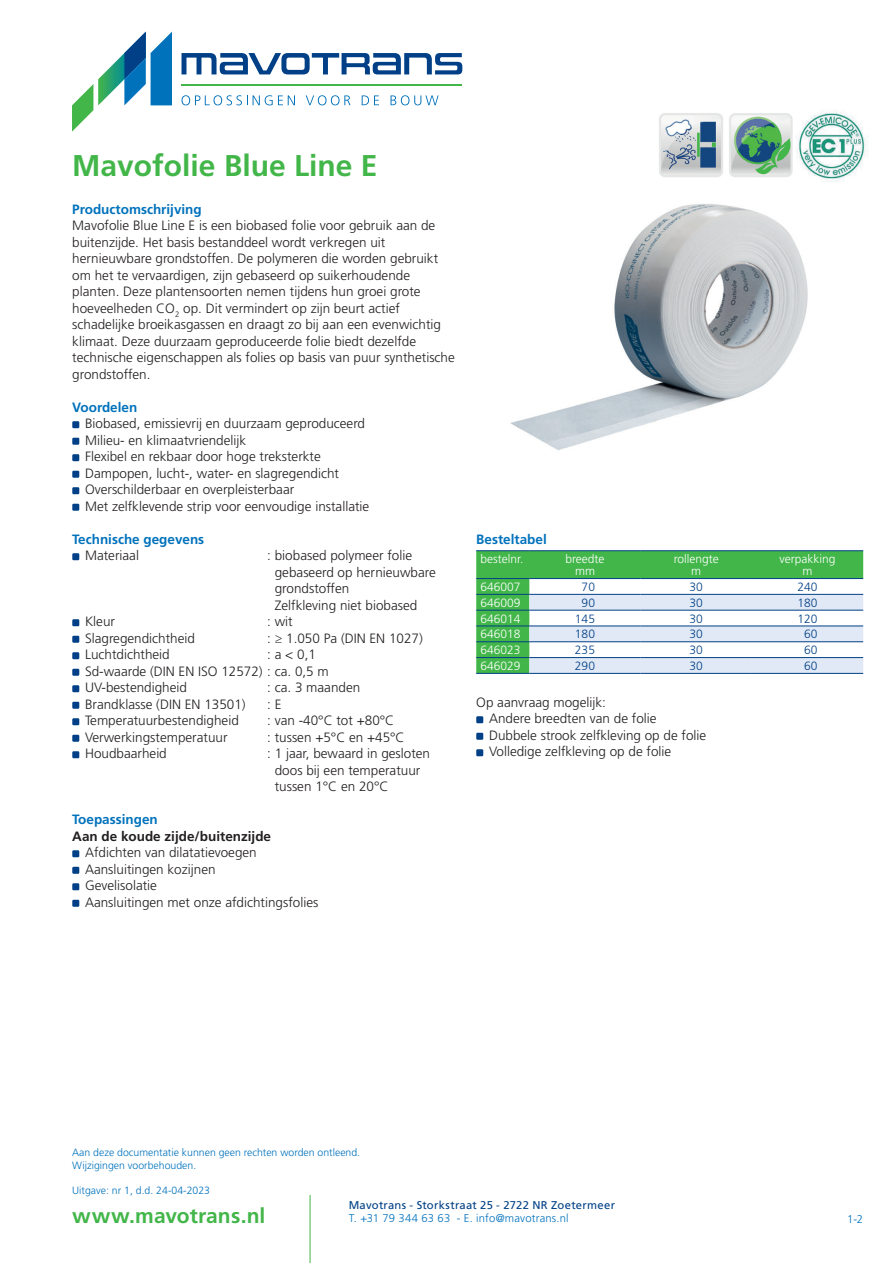
<style>
.page{position:relative;width:893px;height:1263px;background:#fff}
.page>*{position:absolute;margin:0;border:0;box-sizing:border-box;transform-origin:0 0}
.t1{font:700 30px "Frutiger LT Std";color:#42b649}
.t2{font:700 21px "Frutiger LT Std";letter-spacing:.005em;color:#42b649}
.t3{font:300 13.5px/16.5px "Frutiger LT Std";color:#231f20}
.t4{font:700 13.5px "Frutiger LT Std";color:#0072bc}
.t5{font:700 13.5px "Frutiger LT Std";color:#231f20}
.t6{font:300 12px/12px "Frutiger LT Std";color:#fff;text-align:center}
.t7{font:300 12px "Frutiger LT Std";color:#014086}
.t8{font:11.25px "Frutiger LT Std";letter-spacing:.025em;color:#014086}
.t9{font:300 11.25px "Frutiger LT Std";letter-spacing:.015em;color:#0072bc}
.t10{font:300 10.5px/12.6px "Frutiger LT Std";color:#0072bc}
</style>
<div class="page">
<hr style="left:310px;top:1195px;width:1px;height:68px;background:#42b649">
<svg style="left:72px;top:32px;width:100px;height:100px"></svg>
<svg style="left:181px;top:53px;width:281px;height:21px"></svg>
<hr style="left:181px;top:84px;width:281px;height:2px;background:#42b649">
<svg style="left:181px;top:95px;width:114px;height:10px"></svg>
<svg style="left:306px;top:95px;width:45px;height:10px"></svg>
<svg style="left:362px;top:95px;width:17px;height:10px"></svg>
<svg style="left:391px;top:95px;width:48px;height:10px"></svg>
<div style="left:72px;top:421px;width:7px;height:7px;background:#014086"></div>
<div style="left:72px;top:438px;width:7px;height:7px;background:#014086"></div>
<div style="left:72px;top:454px;width:7px;height:7px;background:#014086"></div>
<div style="left:72px;top:471px;width:7px;height:7px;background:#014086"></div>
<div style="left:72px;top:487px;width:7px;height:7px;background:#014086"></div>
<div style="left:72px;top:504px;width:7px;height:7px;background:#014086"></div>
<div style="left:72px;top:553px;width:7px;height:7px;background:#014086"></div>
<div style="left:72px;top:619px;width:7px;height:7px;background:#014086"></div>
<div style="left:72px;top:636px;width:7px;height:7px;background:#014086"></div>
<div style="left:72px;top:652px;width:7px;height:7px;background:#014086"></div>
<div style="left:72px;top:669px;width:7px;height:7px;background:#014086"></div>
<div style="left:72px;top:685px;width:7px;height:7px;background:#014086"></div>
<div style="left:72px;top:702px;width:7px;height:7px;background:#014086"></div>
<div style="left:72px;top:718px;width:7px;height:7px;background:#014086"></div>
<div style="left:72px;top:735px;width:7px;height:7px;background:#014086"></div>
<div style="left:72px;top:751px;width:7px;height:7px;background:#014086"></div>
<div style="left:72px;top:850px;width:7px;height:7px;background:#014086"></div>
<div style="left:72px;top:867px;width:7px;height:7px;background:#014086"></div>
<div style="left:72px;top:883px;width:7px;height:7px;background:#014086"></div>
<div style="left:72px;top:900px;width:7px;height:7px;background:#014086"></div>
<svg style="left:476px;top:551px;width:387px;height:122px;fill:#42b649"></svg>
<svg style="left:529px;top:595px;width:334px;height:78px"></svg>
<hr style="left:476px;top:594px;width:53px;height:1px;background:#014086">
<hr style="left:476px;top:610px;width:53px;height:1px;background:#014086">
<hr style="left:476px;top:626px;width:53px;height:1px;background:#014086">
<hr style="left:529px;top:550px;width:112px;height:1px;background:#014086">
<hr style="left:641px;top:550px;width:111px;height:1px;background:#014086">
<hr style="left:752px;top:550px;width:111px;height:1px;background:#014086">
<hr style="left:476px;top:578px;width:53px;height:1px;background:#014086">
<hr style="left:476px;top:641px;width:53px;height:1px;background:#014086">
<hr style="left:476px;top:657px;width:53px;height:1px;background:#014086">
<hr style="left:476px;top:550px;width:53px;height:1px;background:#014086">
<hr style="left:476px;top:673px;width:53px;height:1px;background:#014086">
<hr style="left:529px;top:673px;width:112px;height:1px;background:#014086">
<hr style="left:641px;top:673px;width:111px;height:1px;background:#014086">
<hr style="left:752px;top:673px;width:111px;height:1px;background:#014086">
<hr style="left:529px;top:641px;width:112px;height:1px;background:#014086">
<hr style="left:641px;top:641px;width:111px;height:1px;background:#014086">
<hr style="left:752px;top:641px;width:111px;height:1px;background:#014086">
<hr style="left:529px;top:657px;width:112px;height:1px;background:#014086">
<hr style="left:641px;top:657px;width:111px;height:1px;background:#014086">
<hr style="left:752px;top:657px;width:111px;height:1px;background:#014086">
<hr style="left:529px;top:610px;width:112px;height:1px;background:#014086">
<hr style="left:641px;top:610px;width:111px;height:1px;background:#014086">
<hr style="left:752px;top:610px;width:111px;height:1px;background:#014086">
<hr style="left:529px;top:626px;width:112px;height:1px;background:#014086">
<hr style="left:641px;top:626px;width:111px;height:1px;background:#014086">
<hr style="left:752px;top:626px;width:111px;height:1px;background:#014086">
<hr style="left:529px;top:578px;width:112px;height:1px;background:#014086">
<hr style="left:641px;top:578px;width:111px;height:1px;background:#014086">
<hr style="left:752px;top:578px;width:111px;height:1px;background:#014086">
<hr style="left:529px;top:594px;width:112px;height:1px;background:#014086">
<hr style="left:641px;top:594px;width:111px;height:1px;background:#014086">
<hr style="left:752px;top:594px;width:111px;height:1px;background:#014086">
<div style="left:476px;top:716px;width:7px;height:7px;background:#014086"></div>
<div style="left:476px;top:733px;width:7px;height:7px;background:#014086"></div>
<div style="left:476px;top:749px;width:7px;height:7px;background:#014086"></div>
<img style="left:510px;top:204px;width:298px;height:247px">
<img style="left:796px;top:111px;width:73px;height:71px">
<img style="left:729px;top:113px;width:64px;height:64px">
<img style="left:659px;top:113px;width:64px;height:64px">
<h1 class="t1" style="left:72px;top:148px;width:307px">Mavofolie Blue Line E</h1>
<p class="t4" style="left:72px;top:201px;width:131px">Productomschrijving</p>
<p class="t3" style="left:72px;top:217px;width:384px">Mavofolie Blue Line E is een biobased folie voor gebruik aan de buitenzijde. Het basis bestanddeel wordt verkregen uit hernieuwbare grondstoffen. De polymeren die worden gebruikt om het te vervaardigen, zijn gebaseerd op suikerhoudende planten. Deze plantensoorten nemen tijdens hun groei grote hoeveelheden CO<sub>2</sub> op. Dit vermindert op zijn beurt actief schadelijke broeikasgassen en draagt zo bij aan een evenwichtig klimaat. Deze duurzaam geproduceerde folie biedt dezelfde technische eigenschappen als folies op basis van puur synthetische grondstoffen.</p>
<p class="t4" style="left:72px;top:399px;width:67px">Voordelen</p>
<p class="t3" style="left:85px;top:415px;width:286px">Biobased, emissievrij en duurzaam geproduceerd Milieu- en klimaatvriendelijk<br>Flexibel en rekbaar door hoge treksterkte Dampopen, lucht-, water- en slagregendicht Overschilderbaar en overpleisterbaar<br>Met zelfklevende strip voor eenvoudige installatie</p>
<p class="t4" style="left:72px;top:531px;width:134px">Technische gegevens</p>
<p class="t3" style="left:85px;top:547px;width:55px">Materiaal</p>
<p class="t3" style="left:275px;top:547px;width:163px;text-indent:-8px">: biobased polymeer folie gebaseerd op hernieuwbare grondstoffen<br>Zelfkleving niet biobased</p>
<p class="t3" style="left:85px;top:613px;width:31px">Kleur</p>
<p class="t3" style="left:267px;top:613px;width:27px">: wit</p>
<p class="t3" style="left:85px;top:630px;width:112px">Slagregendichtheid</p>
<p class="t3" style="left:267px;top:630px;width:157px">: ≥ 1.050 Pa (DIN EN 1027)</p>
<p class="t3" style="left:85px;top:646px;width:86px">Luchtdichtheid</p>
<p class="t3" style="left:85px;top:646px;width:245px;text-indent:182px">: a &lt; 0,1<br>Sd-waarde (DIN EN ISO 12572) : ca. 0,5 m<br>UV-bestendigheid</p>
<p class="t3" style="left:267px;top:679px;width:95px">: ca. 3 maanden</p>
<p class="t3" style="left:85px;top:696px;width:162px">Brandklasse (DIN EN 13501)</p>
<p class="t3" style="left:267px;top:696px;width:16px">: E</p>
<p class="t3" style="left:85px;top:712px;width:155px">Temperatuurbestendigheid</p>
<p class="t3" style="left:267px;top:712px;width:128px">: van -40°C tot +80°C</p>
<p class="t3" style="left:85px;top:729px;width:144px">Verwerkingstemperatuur</p>
<p class="t3" style="left:267px;top:729px;width:139px">: tussen +5°C en +45°C</p>
<p class="t3" style="left:85px;top:745px;width:83px">Houdbaarheid</p>
<p class="t3" style="left:275px;top:745px;width:157px;text-indent:-8px">: 1 jaar, bewaard in gesloten doos bij een temperatuur tussen 1°C en 20°C</p>
<p class="t4" style="left:72px;top:812px;width:87px">Toepassingen</p>
<p class="t5" style="left:72px;top:828px;width:200px">Aan de koude zijde/buitenzijde</p>
<p class="t3" style="left:85px;top:844px;width:235px">Afdichten van dilatatievoegen<br>Aansluitingen kozijnen<br>Gevelisolatie<br>Aansluitingen met onze afdichtingsfolies</p>
<p class="t4" style="left:476px;top:532px;width:72px">Besteltabel</p>
<p class="t6" style="left:480px;top:553px;width:44px">bestelnr.</p>
<p class="t6" style="left:565px;top:553px;width:41px">breedte mm</p>
<p class="t6" style="left:674px;top:553px;width:47px">rollengte m</p>
<p class="t6" style="left:780px;top:553px;width:58px">verpakking m</p>
<p class="t6" style="left:480px;top:581px;width:42px">646007</p>
<p class="t7" style="left:582px;top:580px;width:15px">70</p>
<p class="t7" style="left:690px;top:580px;width:15px">30</p>
<p class="t7" style="left:797px;top:580px;width:22px">240</p>
<p class="t6" style="left:480px;top:597px;width:42px">646009</p>
<p class="t7" style="left:582px;top:596px;width:15px">90</p>
<p class="t7" style="left:690px;top:596px;width:15px">30</p>
<p class="t7" style="left:797px;top:596px;width:22px">180</p>
<p class="t6" style="left:480px;top:613px;width:42px">646014</p>
<p class="t7" style="left:575px;top:612px;width:22px">145</p>
<p class="t7" style="left:690px;top:612px;width:15px">30</p>
<p class="t7" style="left:797px;top:612px;width:22px">120</p>
<p class="t6" style="left:480px;top:628px;width:42px">646018</p>
<p class="t7" style="left:575px;top:627px;width:22px">180</p>
<p class="t7" style="left:690px;top:627px;width:15px">30</p>
<p class="t7" style="left:804px;top:627px;width:15px">60</p>
<p class="t6" style="left:480px;top:644px;width:42px">646023</p>
<p class="t7" style="left:575px;top:643px;width:22px">235</p>
<p class="t7" style="left:690px;top:643px;width:15px">30</p>
<p class="t7" style="left:804px;top:643px;width:15px">60</p>
<p class="t6" style="left:480px;top:660px;width:42px">646029</p>
<p class="t7" style="left:575px;top:659px;width:22px">290</p>
<p class="t7" style="left:690px;top:659px;width:15px">30</p>
<p class="t7" style="left:804px;top:659px;width:15px">60</p>
<p class="t3" style="left:489px;top:694px;width:219px;text-indent:-13px">Op aanvraag mogelijk:<br>Andere breedten van de folie<br>Dubbele strook zelfkleving op de folie<br>Volledige zelfkleving op de folie</p>
<p class="t10" style="left:72px;top:1146px;width:289px">Aan deze documentatie kunnen geen rechten worden ontleend.<br>Wijzigingen voorbehouden.</p>
<p class="t10" style="left:72px;top:1184px;width:139px">Uitgave: nr 1, d.d. 24-04-2023</p>
<p class="t8" style="left:349px;top:1198px;width:268px">Mavotrans - Storkstraat 25 - 2722 NR Zoetermeer</p>
<h2 class="t2" style="left:72px;top:1203px;width:195px">www.mavotrans.nl</h2>
<p class="t9" style="left:349px;top:1212px;width:222px">T. +31 79 344 63 63 - E. info@mavotrans.nl</p>
<p class="t9" style="left:847px;top:1212px;width:18px">1-2</p>
</div>
